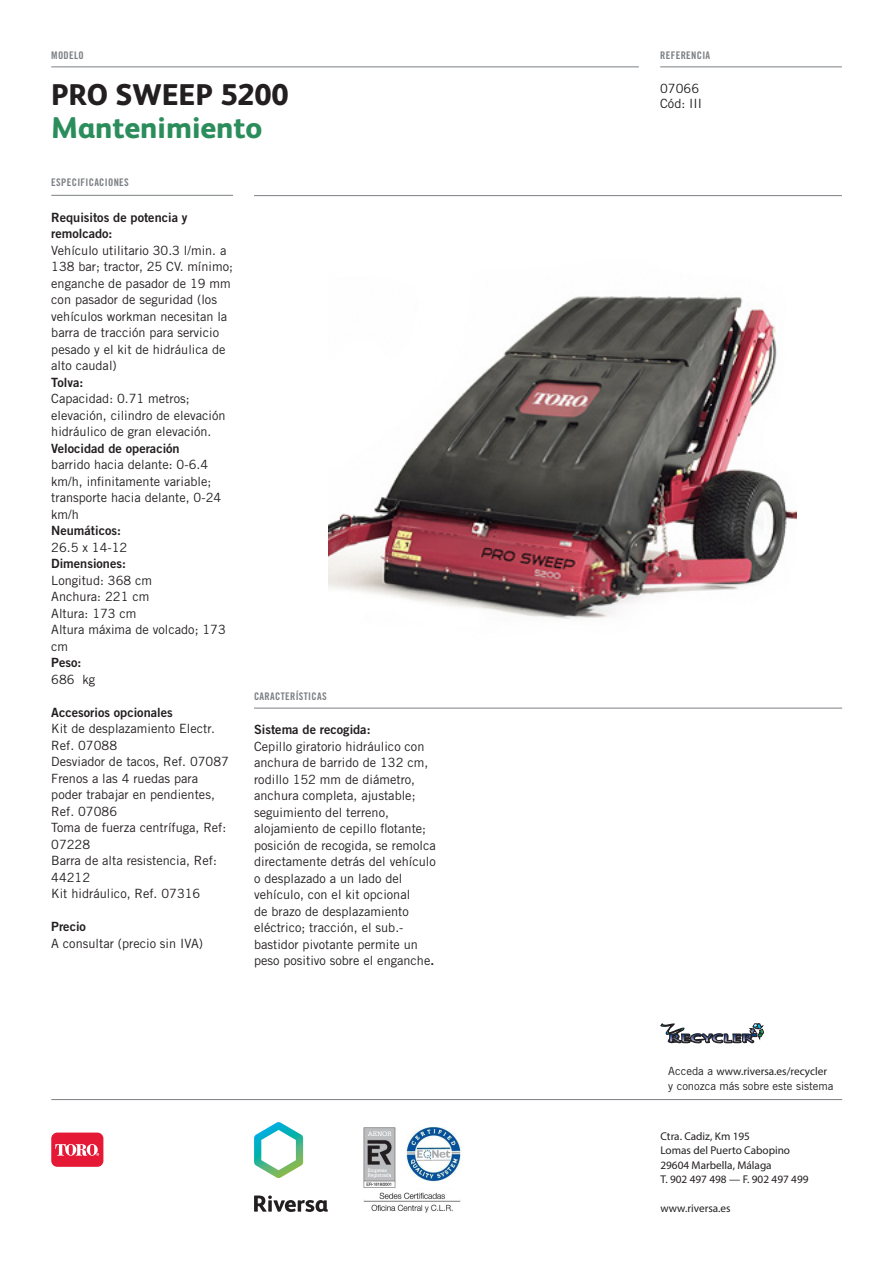
<style>
.page{position:relative;width:893px;height:1263px;background:#fff}
.page>*{position:absolute;margin:0;border:0;box-sizing:border-box;transform-origin:0 0}
.Titular{font:800 30px "FS Albert";color:#2c8d5c}
.Titular-2{font:800 30px "FS Albert";color:#231f20}
.Texto_secundario{font:12.75px/16.5px "Trade Gothic LT Std";color:#231f20}
.Texto_secundario-2{font:12.75px/16.5px "Trade Gothic LT Std Bd 2";color:#231f20}
.Referencia{font:12.75px "Trade Gothic LT Std";color:#231f20}
.t1{font:11.25px "Myriad Pro";color:#231f20}
.Texto_secundario-3{font:11.25px/15px "Trade Gothic LT Std";color:#231f20}
.t2{font:10.5px "Trade Gothic LT Std Bd Cn 20";letter-spacing:.03em;color:#7c8084}
.s1{font-family:"Trade Gothic LT Std Bd 2"}
.s2{font-family:"Myriad Pro"}
</style>
<div class="page">
<hr style="left:254px;top:708px;width:588px;height:1px;background:#7c8084">
<hr style="left:51px;top:67px;width:588px;height:1px;background:#7c8084">
<hr style="left:51px;top:195px;width:182px;height:1px;background:#7c8084">
<hr style="left:660px;top:67px;width:182px;height:1px;background:#7c8084">
<img style="left:329px;top:296px;width:468px;height:323px">
<hr style="left:254px;top:195px;width:588px;height:1px;background:#7c8084">
<hr style="left:51px;top:1099px;width:791px;height:1px;background:#7c8084">
<div style="left:51px;top:1132px;width:52px;height:35px;background:#e51836;border-radius:6px"></div>
<svg style="left:55px;top:1144px;width:44px;height:12px"></svg>
<img style="left:364px;top:1128px;width:98px;height:85px">
<svg style="left:254px;top:1195px;width:74px;height:17px"></svg>
<svg style="left:254px;top:1122px;width:49px;height:56px"></svg>
<svg style="left:661px;top:1023px;width:103px;height:21px"></svg>
<p class="t2" style="left:51px;top:48px;width:34px">MODELO</p>
<p class="Titular-2" style="left:51px;top:73px;width:239px">PRO SWEEP 5200</p>
<p class="Titular" style="left:51px;top:106px;width:213px">Mantenimiento</p>
<p class="t2" style="left:51px;top:176px;width:79px">ESPECIFICACIONES</p>
<p class="Texto_secundario-2" style="left:51px;top:209px;width:138px">Requisitos de potencia y remolcado:</p>
<p class="Texto_secundario" style="left:51px;top:242px;width:183px">Vehículo utilitario 30.3 l/min. a<br>138 bar; tractor, 25 CV. mínimo; enganche de pasador de 19 mm con pasador de seguridad (los vehículos workman necesitan la barra de tracción para servicio pesado y el kit de hidráulica de alto caudal)</p>
<p class="Texto_secundario-2" style="left:51px;top:374px;width:33px">Tolva:</p>
<p class="Texto_secundario" style="left:51px;top:390px;width:176px">Capacidad: 0.71 metros; elevación, cilindro de elevación hidráulico de gran elevación.</p>
<p class="Texto_secundario-2" style="left:51px;top:440px;width:130px">Velocidad de operación</p>
<p class="Texto_secundario" style="left:51px;top:456px;width:171px">barrido hacia delante: 0-6.4 km/h, infinitamente variable; transporte hacia delante, 0-24 km/h</p>
<p class="Texto_secundario-2" style="left:51px;top:522px;width:71px">Neumáticos:</p>
<p class="Texto_secundario" style="left:51px;top:539px;width:78px">26.5 x 14-12</p>
<p class="Texto_secundario-2" style="left:51px;top:555px;width:76px">Dimensiones:</p>
<p class="Texto_secundario" style="left:51px;top:572px;width:102px">Longitud: 368 cm</p>
<p class="Texto_secundario" style="left:51px;top:588px;width:100px">Anchura: 221 cm</p>
<p class="Texto_secundario" style="left:51px;top:605px;width:87px">Altura: 173 cm</p>
<p class="Texto_secundario" style="left:51px;top:621px;width:176px">Altura máxima de volcado; 173 cm</p>
<p class="Texto_secundario-2" style="left:51px;top:654px;width:32px">Peso:</p>
<p class="Texto_secundario" style="left:51px;top:671px;width:45px">686 kg</p>
<p class="Texto_secundario-2" style="left:51px;top:704px;width:123px">Accesorios opcionales</p>
<p class="Texto_secundario" style="left:51px;top:720px;width:165px">Kit de desplazamiento Electr.<br>Ref. 07088</p>
<p class="Texto_secundario" style="left:51px;top:753px;width:179px">Desviador de tacos, Ref. 07087</p>
<p class="Texto_secundario" style="left:51px;top:770px;width:165px">Frenos a las 4 ruedas para poder trabajar en pendientes,<br>Ref. 07086</p>
<p class="Texto_secundario" style="left:51px;top:819px;width:177px">Toma de fuerza centrífuga, Ref:<br>07228</p>
<p class="Texto_secundario" style="left:51px;top:852px;width:167px">Barra de alta resistencia, Ref:<br>44212</p>
<p class="Texto_secundario" style="left:51px;top:885px;width:151px">Kit hidráulico, Ref. 07316</p>
<p class="Texto_secundario-2" style="left:51px;top:918px;width:36px">Precio</p>
<p class="Texto_secundario" style="left:51px;top:935px;width:153px">A consultar (precio sin IVA)</p>
<p class="t2" style="left:254px;top:689px;width:74px">CARACTERÍSTICAS</p>
<p class="Texto_secundario-2" style="left:254px;top:721px;width:118px">Sistema de recogida:</p>
<p class="Texto_secundario" style="left:254px;top:737px;width:183px">Cepillo giratorio hidráulico con anchura de barrido de 132 cm, rodillo 152 mm de diámetro, anchura completa, ajustable; seguimiento del terreno, alojamiento de cepillo flotante; posición de recogida, se remolca</p>
<p class="Texto_secundario" style="left:254px;top:853px;width:183px">directamente detrás del vehículo o desplazado a un lado del vehículo, con el kit opcional<br>de brazo de desplazamiento eléctrico; tracción, el sub.- bastidor pivotante permite un peso positivo sobre el enganche<span class="s1">.</span></p>
<p class="t2" style="left:660px;top:48px;width:52px">REFERENCIA</p>
<p class="Referencia" style="left:660px;top:81px;width:40px">07066</p>
<p class="Referencia" style="left:660px;top:95px;width:43px">Cód: III</p>
<p class="Texto_secundario-3" style="left:668px;top:1063px;width:167px">Acceda a <span class="s2">www.riversa.es/recycler </span>y conozca más sobre este sistema</p>
<p class="t1" style="left:660px;top:1129px;width:91px">Ctra. Cadiz, Km 195</p>
<p class="t1" style="left:660px;top:1144px;width:131px">Lomas del Puerto Cabopino</p>
<p class="t1" style="left:660px;top:1158px;width:113px">29604 Marbella, Málaga</p>
<p class="t1" style="left:660px;top:1172px;width:150px">T. 902 497 498 — F. 902 497 499</p>
<p class="t1" style="left:660px;top:1201px;width:72px">www.riversa.es</p>
</div>
